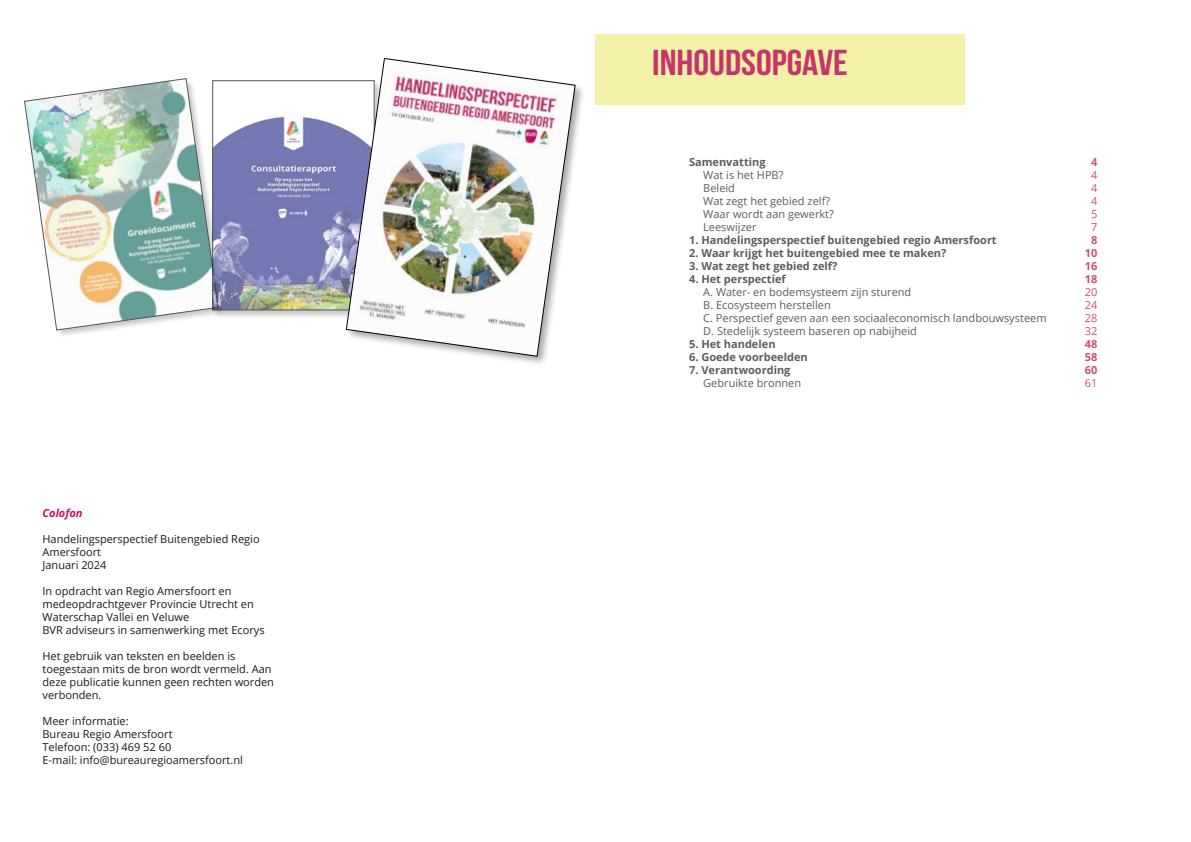
<style>
.page{position:relative;width:1191px;height:842px;background:#fff}
.page>*{position:absolute;margin:0;border:0;box-sizing:border-box;transform-origin:0 0}
.Kop_inhoudsopgave{font:700 36px "Bebas Neue";color:#c63469;scale:1.1 1}
.Platte_tekst{font:11px/13px "Open Sans";color:#1b1b1a}
.t1{font:11px "Open Sans";color:#5d5d5c}
.t2{font:700 11px "Open Sans";color:#5d5d5c}
.t3{font:11px "Open Sans";color:#cc4e77}
.t4{font:700 11px "Open Sans";color:#cc4e77}
.Platte_tekst-2{font:italic 700 11px "Open Sans";color:#c1105d}
</style>
<div class="page">
<div style="left:595px;top:34px;width:370px;height:71px;background:#f3f0a7"></div>
<div style="left:23px;top:77px;width:204px;height:262px;background:#000;opacity:.34"></div>
<img style="left:24px;top:78px;width:194px;height:252px">
<div style="left:211px;top:79px;width:173px;height:241px;background:#000;opacity:.34"></div>
<img style="left:214px;top:83px;width:131px;height:225px">
<div style="left:345px;top:57px;width:241px;height:310px;background:#000;opacity:.34"></div>
<img style="left:346px;top:58px;width:229px;height:299px">
<p class="Platte_tekst-2" style="left:43px;top:505px;width:42px">Colofon</p>
<p class="Platte_tekst" style="left:43px;top:532px;width:219px">Handelingsperspectief Buitengebied Regio<br>Amersfoort</p>
<p class="Platte_tekst" style="left:43px;top:558px;width:65px">Januari 2024</p>
<p class="Platte_tekst" style="left:43px;top:584px;width:213px">In opdracht van Regio Amersfoort en medeopdrachtgever Provincie Utrecht en<br>Waterschap Vallei en Veluwe</p>
<p class="Platte_tekst" style="left:43px;top:623px;width:224px">BVR adviseurs in samenwerking met Ecorys</p>
<p class="Platte_tekst" style="left:43px;top:649px;width:233px">Het gebruik van teksten en beelden is toegestaan mits de bron wordt vermeld. Aan deze publicatie kunnen geen rechten worden verbonden.</p>
<p class="Platte_tekst" style="left:43px;top:714px;width:88px">Meer informatie:</p>
<p class="Platte_tekst" style="left:43px;top:727px;width:132px">Bureau Regio Amersfoort</p>
<p class="Platte_tekst" style="left:43px;top:740px;width:130px">Telefoon: (033) 469 52 60</p>
<p class="Platte_tekst" style="left:43px;top:753px;width:202px">E-mail: info@bureauregioamersfoort.nl</p>
<h2 class="Kop_inhoudsopgave" style="left:652px;top:43px;width:179px">INHOUDSOPGAVE</h2>
<p class="t2" style="left:689px;top:154px;width:78px">Samenvatting</p>
<p class="t4" style="left:1091px;top:154px;width:8px">4</p>
<p class="t1" style="left:703px;top:167px;width:82px">Wat is het HPB?</p>
<p class="t3" style="left:1091px;top:167px;width:8px">4</p>
<p class="t1" style="left:703px;top:180px;width:33px">Beleid</p>
<p class="t3" style="left:1091px;top:180px;width:8px">4</p>
<p class="t1" style="left:703px;top:193px;width:128px">Wat zegt het gebied zelf?</p>
<p class="t3" style="left:1091px;top:193px;width:8px">4</p>
<p class="t1" style="left:703px;top:206px;width:132px">Waar wordt aan gewerkt?</p>
<p class="t3" style="left:1091px;top:206px;width:8px">5</p>
<p class="t1" style="left:703px;top:219px;width:55px">Leeswijzer</p>
<p class="t3" style="left:1091px;top:219px;width:8px">7</p>
<p class="t2" style="left:689px;top:232px;width:309px">1. Handelingsperspectief buitengebied regio Amersfoort</p>
<p class="t4" style="left:1091px;top:232px;width:8px">8</p>
<p class="t2" style="left:689px;top:245px;width:259px">2. Waar krijgt het buitengebied mee te maken?</p>
<p class="t4" style="left:1084px;top:245px;width:14px">10</p>
<p class="t2" style="left:689px;top:258px;width:150px">3. Wat zegt het gebied zelf?</p>
<p class="t4" style="left:1084px;top:258px;width:14px">16</p>
<p class="t2" style="left:689px;top:271px;width:98px">4. Het perspectief</p>
<p class="t4" style="left:1084px;top:271px;width:14px">18</p>
<p class="t1" style="left:703px;top:284px;width:210px">A. Water- en bodemsysteem zijn sturend</p>
<p class="t3" style="left:1084px;top:284px;width:14px">20</p>
<p class="t1" style="left:703px;top:297px;width:129px">B. Ecosysteem herstellen</p>
<p class="t3" style="left:1084px;top:297px;width:14px">24</p>
<p class="t1" style="left:703px;top:310px;width:345px">C. Perspectief geven aan een sociaaleconomisch landbouwsysteem</p>
<p class="t3" style="left:1084px;top:310px;width:14px">28</p>
<p class="t1" style="left:703px;top:323px;width:215px">D. Stedelijk systeem baseren op nabijheid</p>
<p class="t3" style="left:1084px;top:323px;width:14px">32</p>
<p class="t2" style="left:689px;top:336px;width:88px">5. Het handelen</p>
<p class="t4" style="left:1084px;top:336px;width:14px">48</p>
<p class="t2" style="left:689px;top:349px;width:120px">6. Goede voorbeelden</p>
<p class="t4" style="left:1084px;top:349px;width:14px">58</p>
<p class="t2" style="left:689px;top:362px;width:103px">7. Verantwoording</p>
<p class="t4" style="left:1084px;top:362px;width:14px">60</p>
<p class="t1" style="left:703px;top:375px;width:99px">Gebruikte bronnen</p>
<p class="t3" style="left:1084px;top:375px;width:14px">61</p>
</div>
